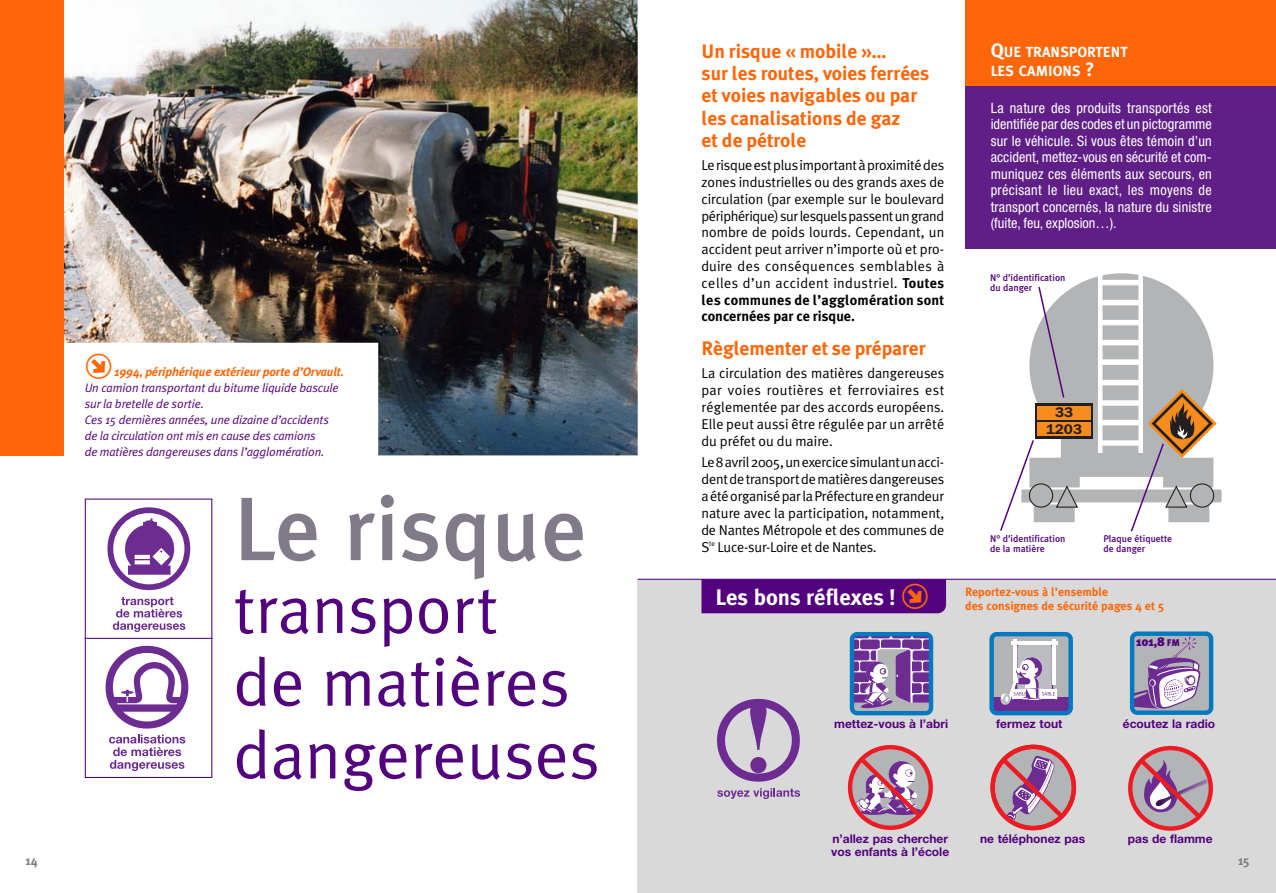
<style>
.page{position:relative;width:1276px;height:893px;background:#fff}
.page>*{position:absolute;margin:0;border:0;box-sizing:border-box;transform-origin:0 0}
.t1{font:500 90px "Meta Plus";letter-spacing:.005em;color:#817b89}
.t2{font:67.5px/72.8px "Meta Plus Normal";color:#53027d}
.t3{font:31.65px "Mini Pics Directional RA";color:#ff6609}
.t4{font:700 22.5px "Meta Plus";color:#fff}
.t5{font:700 19.5px/22.4px "Meta Plus";color:#ff6609}
.t6{font:700 14.7px/19.5px "Meta Plus";color:#fff}
.t7{font:14.25px/17px "Meta Plus Normal";letter-spacing:.01em;color:#000;text-align:justify}
.t8{font:condensed 14.25px/16.5px "Helvetica Neue";letter-spacing:.01em;color:#fff;text-align:justify}
.t9{font:700 14.25px/16.8px "Meta Plus";letter-spacing:.015em;color:#000}
.t10{font:600 13.8px/16.4px "Franklin Gothic IT Cby BT";color:#231f20;text-align:center;scale:1.08 1}
.t11{font:900 12.75px "Meta Plus";color:#53027d}
.t12{font:700 12.75px "Meta Plus";color:#817b89}
.t13{font:italic 12.3px/15.9px "Meta Plus Normal";letter-spacing:-.01em;color:#53027d}
.t14{font:italic 700 12.3px "Meta Plus";letter-spacing:-.01em;color:#ff6609}
.t15{font:700 12px/13.5px "Helvetica Neue";color:#53027d}
.t16{font:700 12px/13.5px "Meta Plus";color:#ff6609}
.t17{font:500 9.75px/10.5px "Meta Plus";color:#53027d}
.s1{font-family:"Meta Plus";font-weight:700}
.s2{font-family:"Mini Pics Directional RA";font-weight:400;font-size:31.65px;color:#ff6609}
.s3{font-size:19.5px}
.s4{font-size:9.75px}
</style>
<div class="page">
<div style="left:638px;top:579px;width:637px;height:314px;background:#d9d9d9"></div>
<div style="left:701px;top:580px;width:245px;height:33px;background:#53027d"></div>
<hr style="left:638px;top:579px;width:637px;height:1px;background:#53027d">
<svg style="left:717px;top:788px;width:83px;height:11px"></svg>
<svg style="left:717px;top:699px;width:83px;height:83px"></svg>
<svg style="left:849px;top:631px;width:84px;height:85px;background:#7d76b2"></svg>
<svg style="left:989px;top:631px;width:84px;height:85px;background:#94a0c1"></svg>
<img style="left:63px;top:0;width:575px;height:455px">
<svg style="left:106px;top:646px;width:82px;height:83px"></svg>
<svg style="left:109px;top:735px;width:76px;height:36px"></svg>
<div style="left:85px;top:638px;width:127px;height:140px;border:1px solid #53027d"></div>
<svg style="left:113px;top:597px;width:72px;height:35px"></svg>
<svg style="left:107px;top:507px;width:83px;height:83px"></svg>
<div style="left:85px;top:498px;width:127px;height:141px;border:1px solid #53027d"></div>
<div style="left:0;top:0;width:63px;height:455px;background:#ff6609"></div>
<svg style="left:1000px;top:450px;width:35px;height:81px"></svg>
<div style="left:965px;top:0;width:310px;height:249px;background:#5f1f86"></div>
<div style="left:965px;top:0;width:310px;height:85px;background:#ff6609"></div>
<svg style="left:1029px;top:276px;width:69px;height:246px;fill:#b2b4b6"></svg>
<div style="left:1020px;top:488px;width:202px;height:15px;background:#b2b4b6"></div>
<div style="left:1019px;top:487px;width:204px;height:17px;border:2px solid #fff"></div>
<div style="left:1029px;top:484px;width:23px;height:23px;background:#b2b4b6;border-radius:50%"></div>
<div style="left:1029px;top:483px;width:24px;height:25px;border:1px solid #231f20;border-radius:50%"></div>
<svg style="left:1055px;top:485px;width:24px;height:23px"></svg>
<svg style="left:1035px;top:403px;width:57px;height:36px"></svg>
<div style="left:1037px;top:406px;width:53px;height:13px;background:#f68b1e"></div>
<div style="left:1037px;top:422px;width:53px;height:14px;background:#f68b1e"></div>
<svg style="left:1098px;top:273px;width:118px;height:259px"></svg>
<svg style="left:990px;top:745px;width:86px;height:85px"></svg>
<svg style="left:848px;top:745px;width:85px;height:85px"></svg>
<svg style="left:1128px;top:746px;width:85px;height:85px"></svg>
<svg style="left:1037px;top:285px;width:28px;height:114px"></svg>
<svg style="left:1129px;top:631px;width:84px;height:84px;background:#8f9abc"></svg>
<h3 class="t3" style="left:85px;top:350px;width:29px">x</h3>
<p class="t14" style="left:115px;top:366px;width:231px">1994, périphérique extérieur porte d’Orvault.</p>
<p class="t13" style="left:85px;top:380px;width:255px">Un camion transportant du bitume liquide bascule sur la bretelle de sortie.<br>Ces 15 dernières années, une dizaine d’accidents de la circulation ont mis en cause des camions<br>de matières dangereuses dans l’agglomération.</p>
<h1 class="t1" style="left:234px;top:492px;width:355px">Le risque</h1>
<h2 class="t2" style="left:234px;top:578px;width:367px">transport<br>de matières dangereuses</h2>
<h3 class="t5" style="left:701px;top:41px;width:229px">Un risque « mobile »…<br>sur les routes, voies ferrées et voies navigables ou par les canalisations de gaz<br>et de pétrole</h3>
<p class="t7" style="left:701px;top:158px;width:244px">Le risque est plus important à proximité des zones industrielles ou des grands axes de circulation (par exemple sur le boulevard périphérique) sur lesquels passent un grand nombre de poids lourds. Cependant, un accident peut arriver n’importe où et pro&shy;duire des conséquences semblables à celles d’un accident industriel. <span class="s1">Toutes</span></p>
<p class="t9" style="left:701px;top:292px;width:244px">les communes de l’agglomération sont concernées par ce risque.</p>
<h3 class="t5" style="left:701px;top:338px;width:225px">Règlementer et se préparer</h3>
<p class="t7" style="left:701px;top:366px;width:244px">La circulation des matières dangereuses par voies routières et ferroviaires est réglementée par des accords européens.<br>Elle peut aussi être régulée par un arrêté du préfet ou du maire.</p>
<p class="t7" style="left:701px;top:455px;width:244px">Le 8 avril 2005, un exercice simulant un acci&shy;dent de transport de matières dangereuses a été organisé par la Préfecture en grandeur nature avec la participation, notamment, de Nantes Métropole et des communes de S<sup>te</sup> Luce-sur-Loire et de Nantes.</p>
<h3 class="t4" style="left:715px;top:588px;width:215px">Les bons réflexes ! <span class="s2">x</span></h3>
<p class="t6" style="left:990px;top:43px;width:139px"><span class="s3">Q</span>UE TRANSPORTENT<br>LES CAMIONS <span class="s3">?</span></p>
<p class="t8" style="left:990px;top:101px;width:223px">La nature des produits transportés est identifiée par des codes et un pictogramme sur le véhicule. Si vous êtes témoin d’un accident, mettez-vous en sécurité et com&shy;muniquez ces éléments aux secours, en précisant le lieu exact, les moyens de transport concernés, la nature du sinistre (fuite, feu, explosion…).</p>
<p class="t17" style="left:990px;top:273px;width:77px">N° d’identification du danger</p>
<p class="t10" style="left:1045px;top:405px;width:35px">33<br>1203</p>
<p class="t17" style="left:990px;top:533px;width:77px">N° d’identification de la matière</p>
<p class="t17" style="left:1103px;top:533px;width:70px">Plaque étiquette de danger</p>
<p class="t16" style="left:965px;top:586px;width:200px">Reportez-vous à l’ensemble<br>des consignes de sécurité pages 4 et 5</p>
<p class="t11" style="left:1136px;top:637px;width:45px">101,8 <span class="s4">FM</span></p>
<p class="t15" style="left:834px;top:718px;width:115px">mettez-vous à l’abri</p>
<p class="t15" style="left:996px;top:718px;width:68px">fermez tout</p>
<p class="t15" style="left:1123px;top:718px;width:94px">écoutez la radio</p>
<p class="t15" style="left:831px;top:833px;width:120px">n’allez pas chercher vos enfants à l’école</p>
<p class="t15" style="left:980px;top:833px;width:107px">ne téléphonez pas</p>
<p class="t15" style="left:1127px;top:833px;width:86px">pas de flamme</p>
<p class="t12" style="left:25px;top:855px;width:14px">14</p>
<p class="t12" style="left:1238px;top:855px;width:13px">15</p>
</div>
